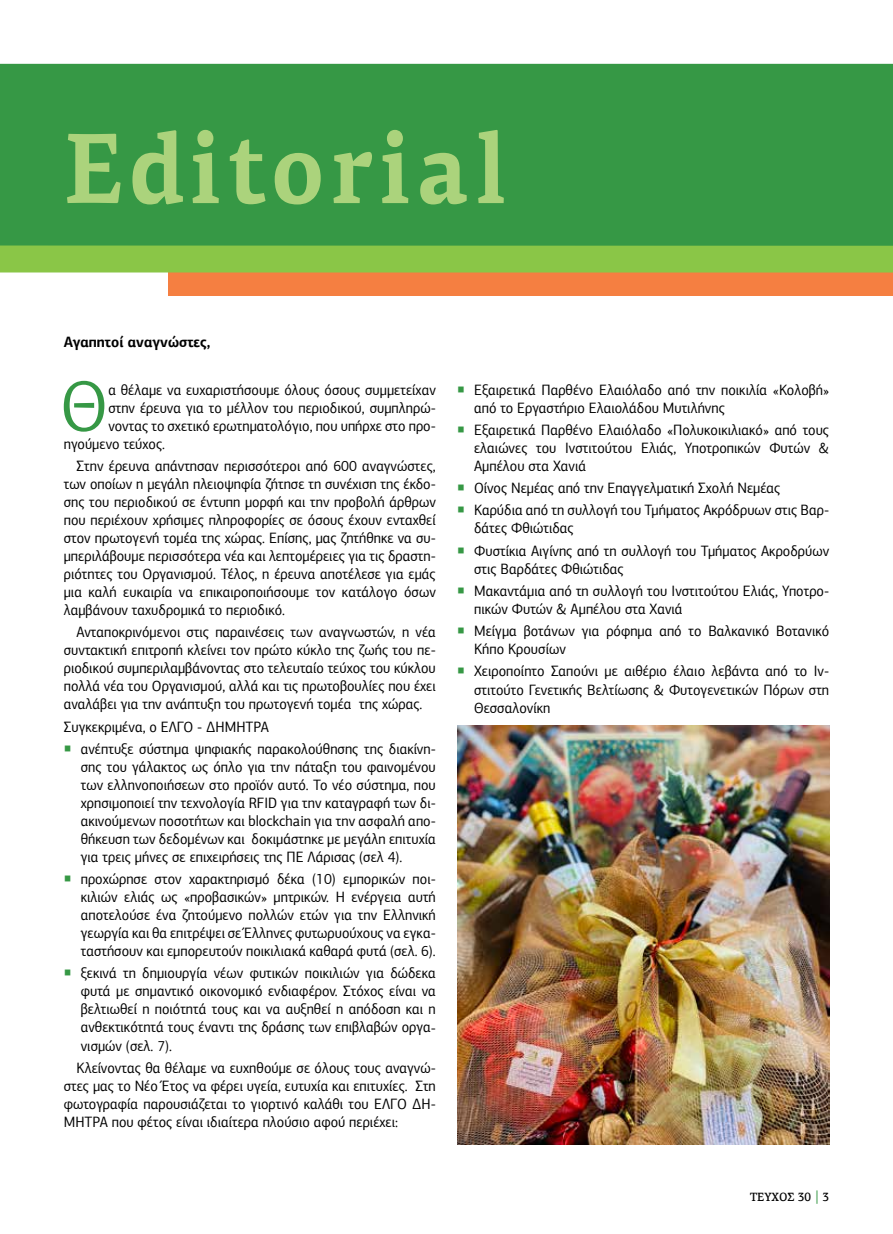
<style>
.page{position:relative;width:893px;height:1234px;background:#fff}
.page>*{position:absolute;margin:0;border:0;box-sizing:border-box;transform-origin:0 0}
.t1{font:700 100.5px "PF Agora Serif Pro";letter-spacing:.06em;color:#abd37c;scale:.91 1}
.t2{font:70.5px "PF Agora Serif Pro";color:#369845;scale:.94 1}
.t3{font:15px/18px "PF Agora Sans Pro";color:#000;scale:.94 1}
.t4{font:700 15px "PF Agora Sans Pro";color:#000;scale:.94 1}
.t5{font:500 12px "PF Agora Serif Pro";color:#000;scale:.94 1}
.s1{font-size:15px;color:#369845}
</style>
<div class="page">
<div style="left:169px;top:252px;width:724px;height:44px;background:#f57f41"></div>
<div style="left:0;top:219px;width:893px;height:53px;background:#8ac647"></div>
<div style="left:0;top:64px;width:893px;height:182px;background:#369845"></div>
<img style="left:457px;top:725px;width:372px;height:419px">
<h1 class="t1" style="left:64px;top:106px;width:489px">Editorial</h1>
<p class="t4" style="left:64px;top:332px;width:158px">Αγαπητοί αναγνώστες,</p>
<h2 class="t2" style="left:60px;top:364px;width:53px">Θ</h2>
<p class="t3" style="left:108px;top:380px;width:350px">α θέλαμε να ευχαριστήσουμε όλους όσους συμμετείχαν</p>
<p class="t3" style="left:108px;top:398px;width:350px">στην έρευνα για το μέλλον του περιοδικού, συμπληρώ-</p>
<p class="t3" style="left:108px;top:416px;width:350px">νοντας το σχετικό ερωτηματολόγιο, που υπήρχε στο προ-</p>
<p class="t3" style="left:64px;top:434px;width:109px">ηγούμενο τεύχος.</p>
<p class="t3" style="left:64px;top:456px;width:397px;text-align:justify;text-indent:13px">Στην έρευνα απάντησαν περισσότεροι από 600 αναγνώστες, των οποίων η μεγάλη πλειοψηφία ζήτησε τη συνέχιση της έκδο&shy;σης του περιοδικού σε έντυπη μορφή και την προβολή άρθρων που περιέχουν χρήσιμες πληροφορίες σε όσους έχουν ενταχθεί στον πρωτογενή τομέα της χώρας. Επίσης, μας ζητήθηκε να συ&shy;μπεριλάβουμε περισσότερα νέα και λεπτομέρειες για τις δραστη&shy;ριότητες του Οργανισμού. Τέλος, η έρευνα αποτέλεσε για εμάς μια καλή ευκαιρία να επικαιροποιήσουμε τον κατάλογο όσων λαμβάνουν ταχυδρομικά το περιοδικό.</p>
<p class="t3" style="left:64px;top:623px;width:397px;text-align:justify;text-indent:13px">Ανταποκρινόμενοι στις παραινέσεις των αναγνωστών, η νέα συντακτική επιτροπή κλείνει τον πρώτο κύκλο της ζωής του πε&shy;ριοδικού συμπεριλαμβάνοντας στο τελευταίο τεύχος του κύκλου πολλά νέα του Οργανισμού, αλλά και τις πρωτοβουλίες που έχει αναλάβει για την ανάπτυξη του πρωτογενή τομέα της χώρας.</p>
<p class="t3" style="left:81px;top:715px;width:379px;line-height:22.2px;text-indent:-17px">Συγκεκριμένα, ο ΕΛΓΟ - ΔΗΜΗΤΡΑ<br>ανέπτυξε σύστημα ψηφιακής παρακολούθησης της διακίνη-</p>
<p class="t3" style="left:81px;top:757px;width:379px;text-align:justify">σης του γάλακτος ως όπλο για την πάταξη του φαινομένου των ελληνοποιήσεων στο προϊόν αυτό. Το νέο σύστημα, που χρησιμοποιεί την τεχνολογία RFID για την καταγραφή των δι&shy;ακινούμενων ποσοτήτων και blockchain για την ασφαλή απο&shy;θήκευση των δεδομένων και δοκιμάστηκε με μεγάλη επιτυχία για τρεις μήνες σε επιχειρήσεις της ΠΕ Λάρισας (σελ 4).</p>
<p class="t3" style="left:81px;top:869px;width:379px;text-align:justify">προχώρησε στον χαρακτηρισμό δέκα (10) εμπορικών ποι&shy;κιλιών ελιάς ως «προβασικών» μητρικών. Η ενέργεια αυτή αποτελούσε ένα ζητούμενο πολλών ετών για την Ελληνική γεωργία και θα επιτρέψει σε Έλληνες φυτωρυούχους να εγκα&shy;ταστήσουν και εμπορευτούν ποικιλιακά καθαρά φυτά (σελ. 6).</p>
<p class="t3" style="left:81px;top:964px;width:379px;text-align:justify">ξεκινά τη δημιουργία νέων φυτικών ποικιλιών για δώδεκα φυτά με σημαντικό οικονομικό ενδιαφέρον. Στόχος είναι να βελτιωθεί η ποιότητά τους και να αυξηθεί η απόδοση και η ανθεκτικότητά τους έναντι της δράσης των επιβλαβών οργα&shy;νισμών (σελ. 7).</p>
<p class="t3" style="left:64px;top:1058px;width:397px;text-align:justify;text-indent:13px">Κλείνοντας θα θέλαμε να ευχηθούμε σε όλους τους αναγνώ&shy;στες μας το Νέο Έτος να φέρει υγεία, ευτυχία και επιτυχίες. Στη φωτογραφία παρουσιάζεται το γιορτινό καλάθι του ΕΛΓΟ ΔΗ-ΜΗΤΡΑ που φέτος είναι ιδιαίτερα πλούσιο αφού περιέχει:</p>
<p class="t3" style="left:474px;top:380px;width:379px">Εξαιρετικά Παρθένο Ελαιόλαδο από την ποικιλία «Κολοβή» από το Εργαστήριο Ελαιολάδου Μυτιλήνης</p>
<p class="t3" style="left:474px;top:420px;width:379px;text-align:justify">Εξαιρετικά Παρθένο Ελαιόλαδο «Πολυκοικιλιακό» από τους ελαιώνες του Ινστιτούτου Ελιάς, Υποτροπικών Φυτών &amp; Αμπέλου στα Χανιά</p>
<p class="t3" style="left:474px;top:477px;width:379px;line-height:22.2px">Οίνος Νεμέας από την Επαγγελματική Σχολή Νεμέας<br>Καρύδια από τη συλλογή του Τμήματος Ακρόδρυων στις Βαρ-</p>
<p class="t3" style="left:474px;top:517px;width:379px;line-height:22.2px">δάτες Φθιώτιδας<br>Φυστίκια Αιγίνης από τη συλλογή του Τμήματος Ακροδρύων</p>
<p class="t3" style="left:474px;top:557px;width:379px;line-height:22.2px">στις Βαρδάτες Φθιώτιδας<br>Μακαντάμια από τη συλλογή του Ινστιτούτου Ελιάς, Υποτρο-</p>
<p class="t3" style="left:474px;top:597px;width:379px;line-height:22.2px">πικών Φυτών &amp; Αμπέλου στα Χανιά<br>Μείγμα βοτάνων για ρόφημα από το Βαλκανικό Βοτανικό</p>
<p class="t3" style="left:474px;top:638px;width:379px;line-height:22.2px">Κήπο Κρουσίων<br>Χειροποίητο Σαπούνι με αιθέριο έλαιο λεβάντα από το Ιν-</p>
<p class="t3" style="left:474px;top:680px;width:379px">στιτούτο Γενετικής Βελτίωσης &amp; Φυτογενετικών Πόρων στη<br>Θεσσαλονίκη</p>
<p class="t5" style="left:750px;top:1189px;width:86px">ΤΕΥΧΟΣ 30 <span class="s1">|</span> 3</p>
</div>
